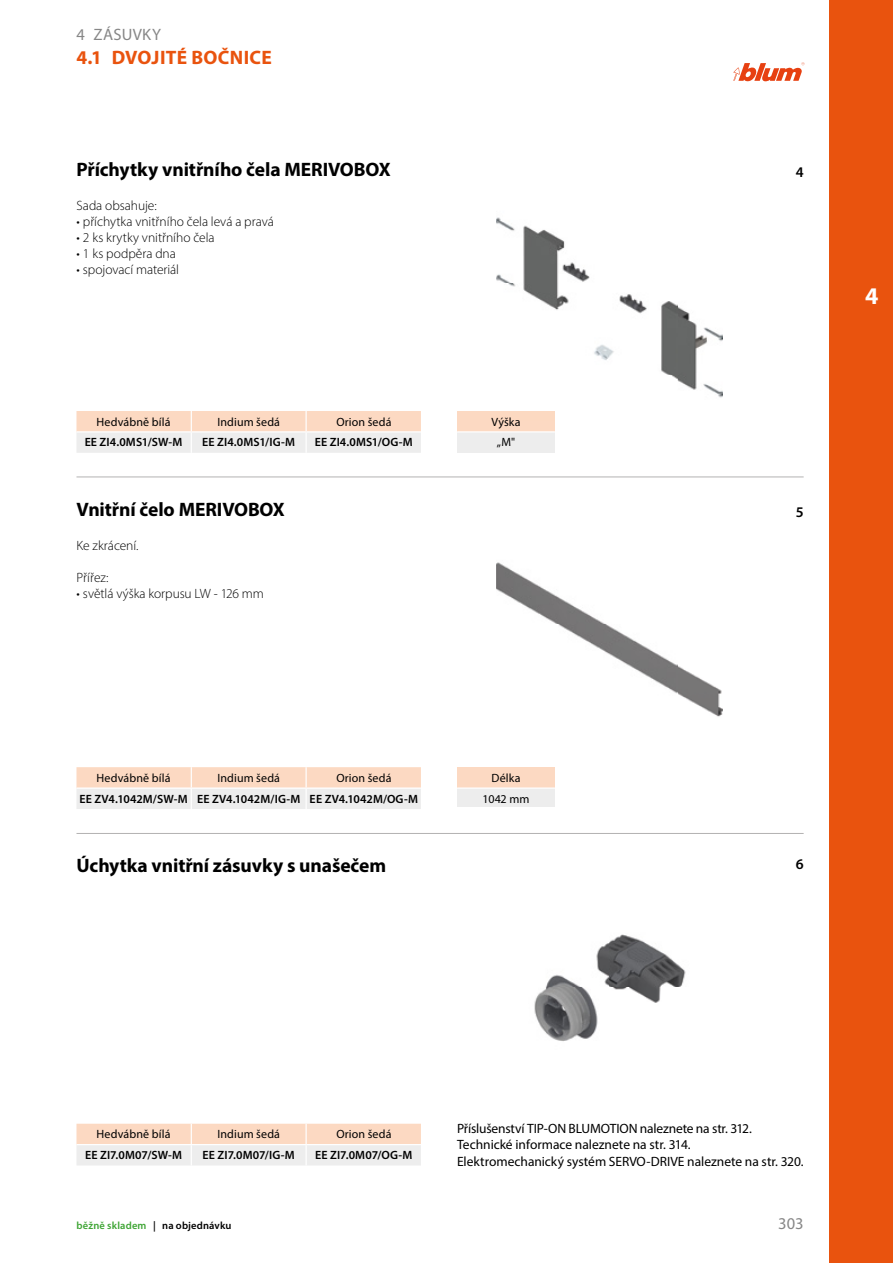
<style>
.page{position:relative;width:893px;height:1263px;background:#fff}
.page>*{position:absolute;margin:0;border:0;box-sizing:border-box;transform-origin:0 0}
.t1{font:700 24px "Myriad Pro";color:#fff}
.t2{font:700 19.5px "Myriad Pro";letter-spacing:-.005em;color:#000}
.t3{font:700 19.5px "Myriad Pro";letter-spacing:.01em;color:#e9530e}
.t4{font:16.5px "Myriad Pro";letter-spacing:.02em;color:#878787}
.t5{font:600 14.85px "Myriad Pro";color:#000}
.t6{font:300 13.5px "Myriad Pro";letter-spacing:-.005em;color:#000}
.t7{font:13.5px/16.2px "Myriad Pro";letter-spacing:-.005em;color:#000}
.t8{font:600 12px "Myriad Pro";letter-spacing:.01em;color:#000}
.t9{font:12px/20.9px "Myriad Pro";letter-spacing:.01em;color:#000;text-align:center}
.t10{font:600 10.5px "Myriad Pro";letter-spacing:.015em;color:#000}
.s1{color:#3fa535}
</style>
<div class="page">
<div style="left:829px;top:0;width:64px;height:1263px;background:#e9530e"></div>
<svg style="left:76px;top:411px;width:345px;height:42px;background:#f4e4d9"></svg>
<hr style="left:305px;top:411px;width:2px;height:20px;background:#fff">
<svg style="left:76px;top:767px;width:345px;height:42px;background:#f4e4d9"></svg>
<hr style="left:305px;top:767px;width:2px;height:20px;background:#fff">
<svg style="left:76px;top:1124px;width:345px;height:41px;background:#f4e3d8"></svg>
<hr style="left:305px;top:1124px;width:2px;height:20px;background:#fff">
<div style="left:457px;top:411px;width:98px;height:21px;background:#fcd9c2"></div>
<div style="left:457px;top:432px;width:98px;height:21px;background:#ededed"></div>
<hr style="left:457px;top:431px;width:98px;height:1px;background:#fff">
<div style="left:457px;top:767px;width:98px;height:21px;background:#fcd9c2"></div>
<div style="left:457px;top:788px;width:98px;height:19px;background:#ededed"></div>
<hr style="left:457px;top:787px;width:98px;height:2px;background:#fff">
<img style="left:534px;top:934px;width:152px;height:107px">
<hr style="left:76px;top:833px;width:728px;height:1px;background:#b3b2b2">
<img style="left:496px;top:217px;width:227px;height:181px">
<img style="left:496px;top:562px;width:227px;height:155px">
<hr style="left:76px;top:476px;width:728px;height:1px;background:#b3b2b2">
<svg style="left:733px;top:62px;width:71px;height:20px"></svg>
<p class="t4" style="left:77px;top:25px;width:86px">4 ZÁSUVKY</p>
<h2 class="t3" style="left:77px;top:44px;width:197px">4.1 DVOJITÉ BOČNICE</h2>
<h2 class="t2" style="left:77px;top:156px;width:316px">Příchytky vnitřního čela MERIVOBOX</h2>
<p class="t6" style="left:77px;top:197px;width:82px">Sada obsahuje:</p>
<p class="t6" style="left:77px;top:213px;width:199px">• příchytka vnitřního čela levá a pravá</p>
<p class="t6" style="left:77px;top:229px;width:140px">• 2 ks krytky vnitřního čel a</p>
<p class="t6" style="left:77px;top:246px;width:101px">• 1 ks podpěra dna</p>
<p class="t6" style="left:77px;top:262px;width:104px">• spojovací materiál</p>
<p class="t5" style="left:796px;top:163px;width:9px">4</p>
<h1 class="t1" style="left:865px;top:280px;width:15px">4</h1>
<p class="t9" style="left:97px;top:411px;width:75px">Hedvábně bílá</p>
<p class="t9" style="left:217px;top:411px;width:64px">Indium šedá</p>
<p class="t9" style="left:336px;top:411px;width:57px">Orion šedá</p>
<p class="t8" style="left:85px;top:435px;width:99px">EE ZI4.0MS1/SW-M</p>
<p class="t8" style="left:202px;top:435px;width:94px">EE ZI4.0MS1/IG-M</p>
<p class="t8" style="left:315px;top:435px;width:100px">EE ZI4.0MS1/OG-M</p>
<p class="t9" style="left:491px;top:411px;width:31px">Výška</p>
<p class="t9" style="left:497px;top:432px;width:20px">„M"</p>
<h2 class="t2" style="left:77px;top:496px;width:210px">Vnitřní čelo MERIVOBOX</h2>
<p class="t6" style="left:77px;top:537px;width:63px">Ke zkrácení.</p>
<p class="t6" style="left:77px;top:570px;width:33px">Přířez:</p>
<p class="t6" style="left:77px;top:586px;width:189px">• světlá výška korpusu LW - 126 mm</p>
<p class="t5" style="left:796px;top:503px;width:9px">5</p>
<p class="t9" style="left:97px;top:767px;width:75px">Hedvábně bílá</p>
<p class="t9" style="left:217px;top:767px;width:64px">Indium šedá</p>
<p class="t9" style="left:336px;top:767px;width:57px">Orion šedá</p>
<p class="t8" style="left:79px;top:791px;width:340px">EE ZV4.1042M/SW-M EE ZV4.1042M/IG-M EE ZV4.1042M/OG-M</p>
<p class="t9" style="left:483px;top:767px;width:48px">Délka<br>1042 mm</p>
<h2 class="t2" style="left:77px;top:853px;width:311px">Úchytka vnitřní zásuvky s unašečem</h2>
<p class="t5" style="left:796px;top:854px;width:9px">6</p>
<p class="t9" style="left:97px;top:1123px;width:75px">Hedvábně bílá</p>
<p class="t9" style="left:217px;top:1123px;width:64px">Indium šedá</p>
<p class="t9" style="left:336px;top:1123px;width:57px">Orion šedá</p>
<p class="t8" style="left:85px;top:1147px;width:98px">EE ZI7.0M07/SW-M</p>
<p class="t8" style="left:203px;top:1147px;width:94px">EE ZI7.0M07/IG-M</p>
<p class="t8" style="left:315px;top:1147px;width:99px">EE ZI7.0M07/OG-M</p>
<p class="t10" style="left:77px;top:1219px;width:156px"><span class="s1">běžně skladem</span> | na objednávku</p>
<p class="t7" style="left:457px;top:1120px;width:348px">Příslušenství TIP-ON BLUMOTION naleznete na str. 312.<br>Technické informace naleznete na str. 314.<br>Elektromechanický systém SERVO-DRIVE naleznete na str. 320.</p>
<p class="t4" style="left:778px;top:1213px;width:27px">303</p>
</div>
